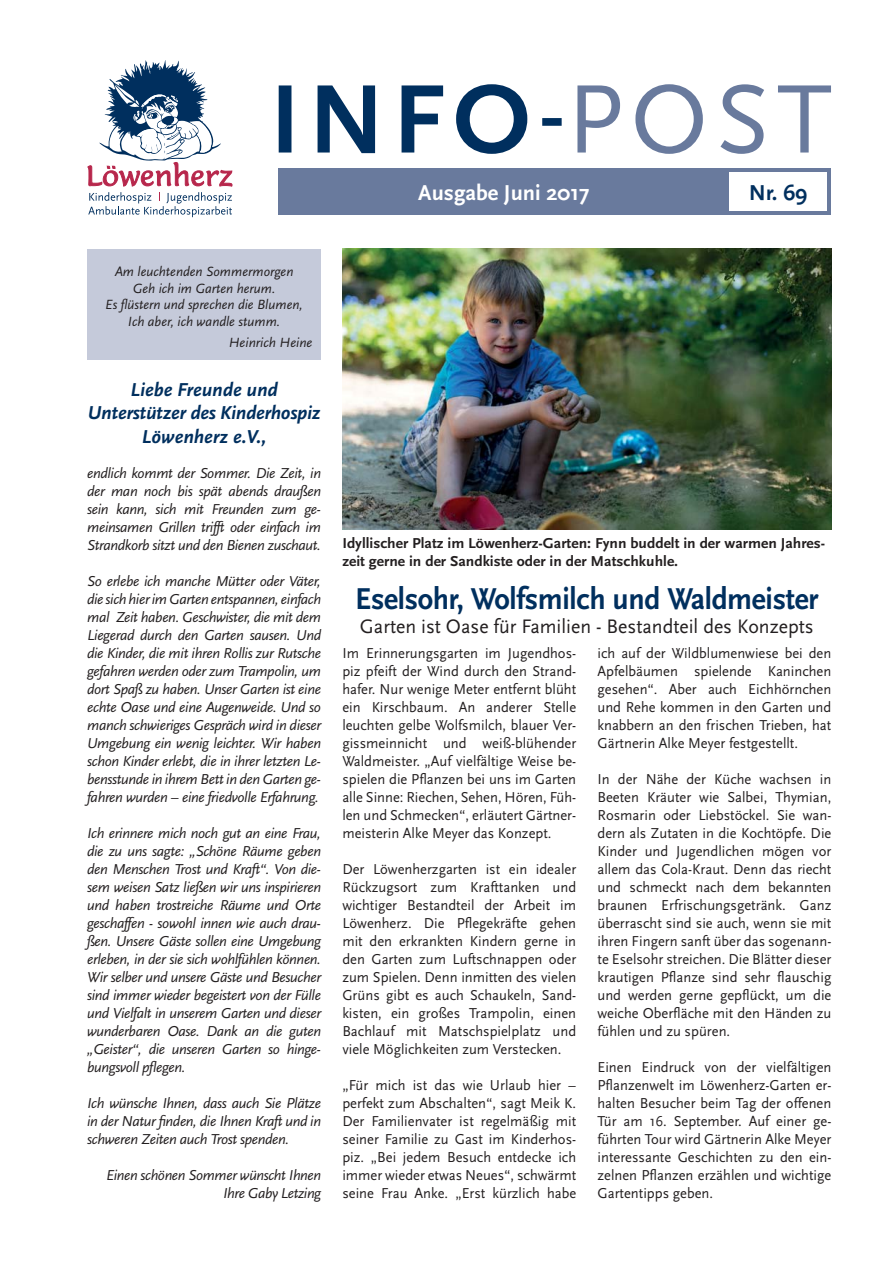
<style>
.page{position:relative;width:893px;height:1263px;background:#fff}
.page>*{position:absolute;margin:0;border:0;box-sizing:border-box;transform-origin:0 0}
.t1{font:700 31.5px "Scala Sans";letter-spacing:-.01em;color:#002f5e;scale:.95 1}
.t2{font:700 22.5px "Scala Sans";color:#fff}
.t3{font:700 22.5px "Scala Sans";color:#002f5e}
.t4{font:20.4px "Scala Sans";color:#231f20}
.t5{font:italic 700 19.5px/23.4px "Scala Sans";letter-spacing:-.015em;color:#002f5e;text-align:center}
.t6{font:15px/18px "Scala Sans";color:#231f20;text-align:justify}
.t7{font:italic 15px/18px "Scala Sans";letter-spacing:-.025em;color:#231f20;text-align:justify}
.t8{font:700 15px/18px "Scala Sans";color:#231f20;scale:1.04 1}
.t9{font:italic 13.95px/16.5px "Scala Sans";color:#231f20;text-align:center}
</style>
<div class="page">
<div style="left:279px;top:168px;width:552px;height:47px;background:#697a9d"></div>
<svg style="left:279px;top:84px;width:283px;height:70px"></svg>
<svg style="left:577px;top:84px;width:254px;height:70px"></svg>
<div style="left:729px;top:172px;width:98px;height:39px;background:#fff"></div>
<svg style="left:88px;top:60px;width:144px;height:157px"></svg>
<div style="left:87px;top:249px;width:234px;height:110px;background:#c5cada"></div>
<img style="left:342px;top:249px;width:489px;height:280px">
<h2 class="t2" style="left:418px;top:183px;width:173px">Ausgabe Juni 2017</h2>
<h2 class="t3" style="left:749px;top:183px;width:60px">Nr. 69</h2>
<p class="t9" style="left:105px;top:264px;width:199px">Am leuchtenden Sommermorgen<br>Geh ich im Garten herum.<br>Es flüstern und sprechen die Blumen,<br>Ich aber, ich wandle stumm.</p>
<p class="t9" style="left:229px;top:335px;width:85px">Heinrich Heine</p>
<h3 class="t5" style="left:88px;top:377px;width:234px">Liebe Freunde und<br>Unterstützer des Kinderhospiz<br>Löwenherz e.V.,</h3>
<p class="t7" style="left:87px;top:466px;width:235px">endlich kommt der Sommer. Die Zeit, in der man noch bis spät abends draußen sein kann, sich mit Freunden zum ge&shy;meinsamen Grillen trifft oder einfach im Strandkorb sitzt und den Bienen zuschaut.</p>
<p class="t7" style="left:87px;top:574px;width:235px">So erlebe ich manche Mütter oder Väter, die sich hier im Garten entspannen, einfach mal Zeit haben. Geschwister, die mit dem Liegerad durch den Garten sausen. Und die Kinder, die mit ihren Rollis zur Rutsche gefahren werden oder zum Trampolin, um dort Spaß zu haben. Unser Garten ist eine echte Oase und eine Augenweide. Und so manch schwieriges Gespräch wird in dieser Umgebung ein wenig leichter. Wir haben schon Kinder erlebt, die in ihrer letzten Le&shy;bensstunde in ihrem Bett in den Garten ge&shy;fahren wurden – eine friedvolle Erfahrung.</p>
<p class="t7" style="left:87px;top:826px;width:235px">Ich erinnere mich noch gut an eine Frau, die zu uns sagte: „Schöne Räume geben den Menschen Trost und Kraft“. Von die&shy;sem weisen Satz ließen wir uns inspirieren und haben trostreiche Räume und Orte geschaffen - sowohl innen wie auch drau&shy;ßen. Unsere Gäste sollen eine Umgebung erleben, in der sie sich wohlfühlen können.<br>Wir selber und unsere Gäste und Besucher sind immer wieder begeistert von der Fülle und Vielfalt in unserem Garten und dieser wunderbaren Oase. Dank an die guten „Geister“, die unseren Garten so hinge&shy;bungsvoll pflegen.</p>
<p class="t7" style="left:87px;top:1096px;width:235px">Ich wünsche Ihnen, dass auch Sie Plätze in der Natur finden, die Ihnen Kraft und in schweren Zeiten auch Trost spenden.</p>
<p class="t7" style="left:106px;top:1168px;width:216px;text-align:right">Einen schönen Sommer wünscht Ihnen<br>Ihre Gaby Letzing</p>
<p class="t8" style="left:342px;top:535px;width:466px">Idyllischer Platz im Löwenherz-Garten: Fynn buddelt in der warmen Jahres&shy;zeit gerne in der Sandkiste oder in der Matschkuhle.</p>
<h1 class="t1" style="left:355px;top:586px;width:489px">Eselsohr, Wolfsmilch und Waldmeister</h1>
<h3 class="t4" style="left:360px;top:617px;width:455px">Garten ist Oase für Familien - Bestandteil des Konzepts</h3>
<p class="t6" style="left:597px;top:645px;width:235px">ich auf der Wildblumenwiese bei den Apfelbäumen spielende Kaninchen gesehen“. Aber auch Eichhörnchen und Rehe kommen in den Garten und knabbern an den frischen Trieben, hat Gärtnerin Alke Meyer festgestellt.</p>
<p class="t6" style="left:597px;top:771px;width:235px">In der Nähe der Küche wachsen in Beeten Kräuter wie Salbei, Thymian, Rosmarin oder Liebstöckel. Sie wan&shy;dern als Zutaten in die Kochtöpfe. Die Kinder und Jugendlichen mögen vor allem das Cola-Kraut. Denn das riecht und schmeckt nach dem bekannten braunen Erfrischungsgetränk. Ganz überrascht sind sie auch, wenn sie mit ihren Fingern sanft über das sogenann&shy;te Eselsohr streichen. Die Blätter dieser krautigen Pflanze sind sehr flauschig und werden gerne gepflückt, um die weiche Oberfläche mit den Händen zu fühlen und zu spüren.</p>
<p class="t6" style="left:597px;top:1059px;width:235px">Einen Eindruck von der vielfältigen Pflanzenwelt im Löwenherz-Garten er&shy;halten Besucher beim Tag der offenen Tür am 16. September. Auf einer ge&shy;führten Tour wird Gärtnerin Alke Meyer interessante Geschichten zu den ein&shy;zelnen Pflanzen erzählen und wichtige Gartentipps geben.</p>
<p class="t6" style="left:342px;top:645px;width:235px">Im Erinnerungsgarten im Jugendhos&shy;piz pfeift der Wind durch den Strand&shy;hafer. Nur wenige Meter entfernt blüht ein Kirschbaum. An anderer Stelle leuchten gelbe Wolfsmilch, blauer Ver&shy;gissmeinnicht und weiß-blühender Waldmeister. „Auf vielfältige Weise be&shy;spielen die Pflanzen bei uns im Garten alle Sinne: Riechen, Sehen, Hören, Füh&shy;len und Schmecken“, erläutert Gärtner&shy;meisterin Alke Meyer das Konzept.</p>
<p class="t6" style="left:342px;top:861px;width:235px">Der Löwenherzgarten ist ein idealer Rückzugsort zum Krafttanken und wichtiger Bestandteil der Arbeit im Löwenherz. Die Pflegekräfte gehen mit den erkrankten Kindern gerne in den Garten zum Luftschnappen oder zum Spielen. Denn inmitten des vielen Grüns gibt es auch Schaukeln, Sand&shy;kisten, ein großes Trampolin, einen Bachlauf mit Matschspielplatz und viele Möglichkeiten zum Verstecken.</p>
<p class="t6" style="left:342px;top:1077px;width:235px">„Für mich ist das wie Urlaub hier – perfekt zum Abschalten“, sagt Meik K.<br>Der Familienvater ist regelmäßig mit seiner Familie zu Gast im Kinderhos&shy;piz. „Bei jedem Besuch entdecke ich immer wieder etwas Neues“, schwärmt seine Frau Anke. „Erst kürzlich habe</p>
</div>
